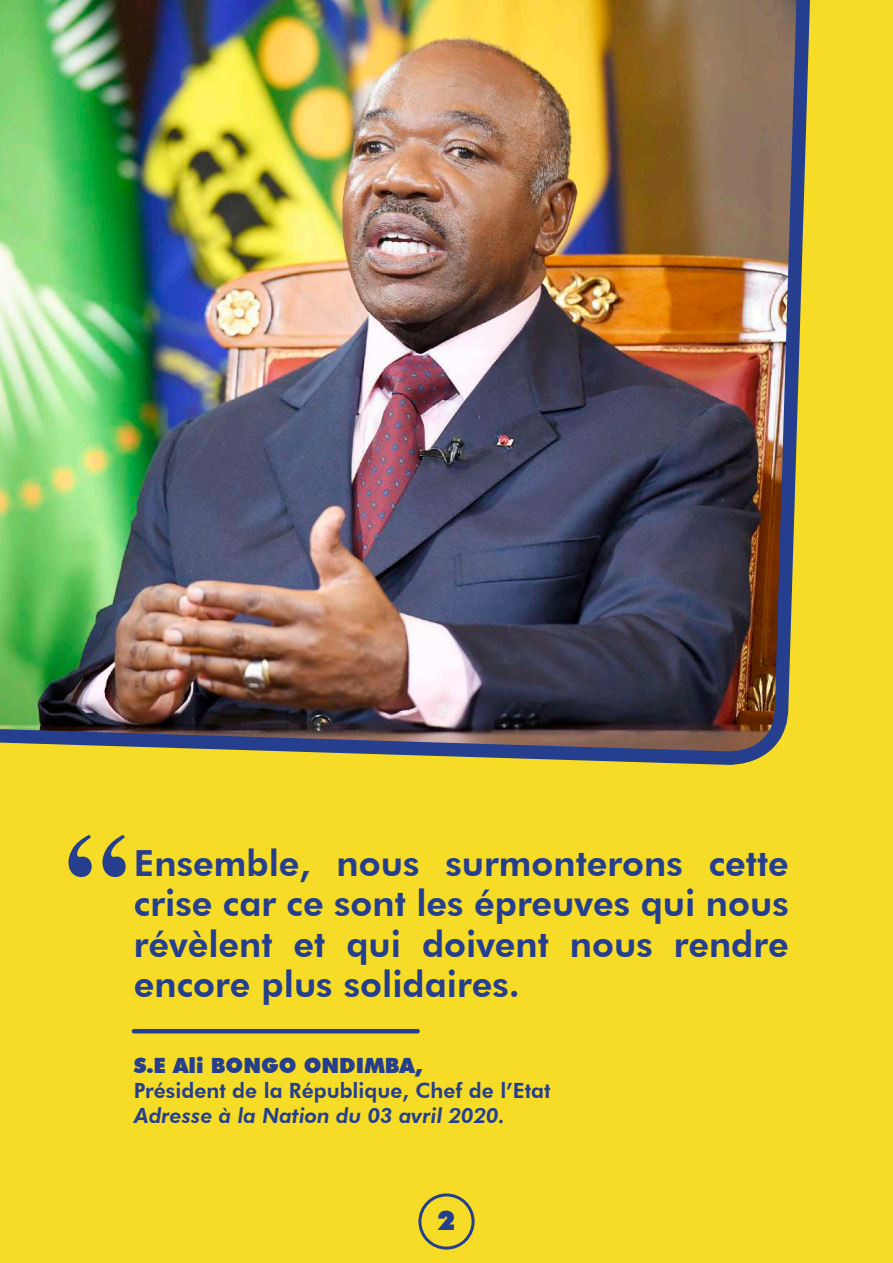
<style>
.page{position:relative;width:893px;height:1263px;background:#f6dc26}
.page>*{position:absolute;margin:0;border:0;box-sizing:border-box;transform-origin:0 0}
.t1{font:700 126px "Times";color:#253f8e}
.t2{font:800 36px/40.5px "Futura BT";color:#253f8e;text-align:justify}
.t3{font:900 27px "Futura BT";color:#253f8e}
.t4{font:800 21px "Futura BT";color:#253f8e}
.t5{font:italic 800 21px "Futura BT";color:#253f8e}
.t6{font:900 21px "Futura BT";color:#253f8e}
</style>
<div class="page">
<div style="left:418px;top:1193px;width:57px;height:56px;border:3px solid #253f8e;border-radius:50%"></div>
<img style="left:0;top:0;width:810px;height:765px">
<hr style="left:134px;top:1029px;width:284px;height:4px;background:#253f8e">
<h1 class="t1" style="left:64px;top:758px;width:64px">“</h1>
<p class="t2" style="left:134px;top:842px;width:656px">Ensemble, nous surmonterons cette crise car ce sont les épreuves qui nous révèlent et qui doivent nous rendre encore plus solidaires.</p>
<p class="t6" style="left:134px;top:1052px;width:290px">S.E Ali BONGO ONDIMBA,</p>
<p class="t4" style="left:134px;top:1078px;width:418px">Président de la République, Chef de l’Etat</p>
<p class="t5" style="left:134px;top:1103px;width:373px">Adresse à la Nation du 03 avril 2020.</p>
<p class="t3" style="left:437px;top:1204px;width:20px">2</p>
</div>
